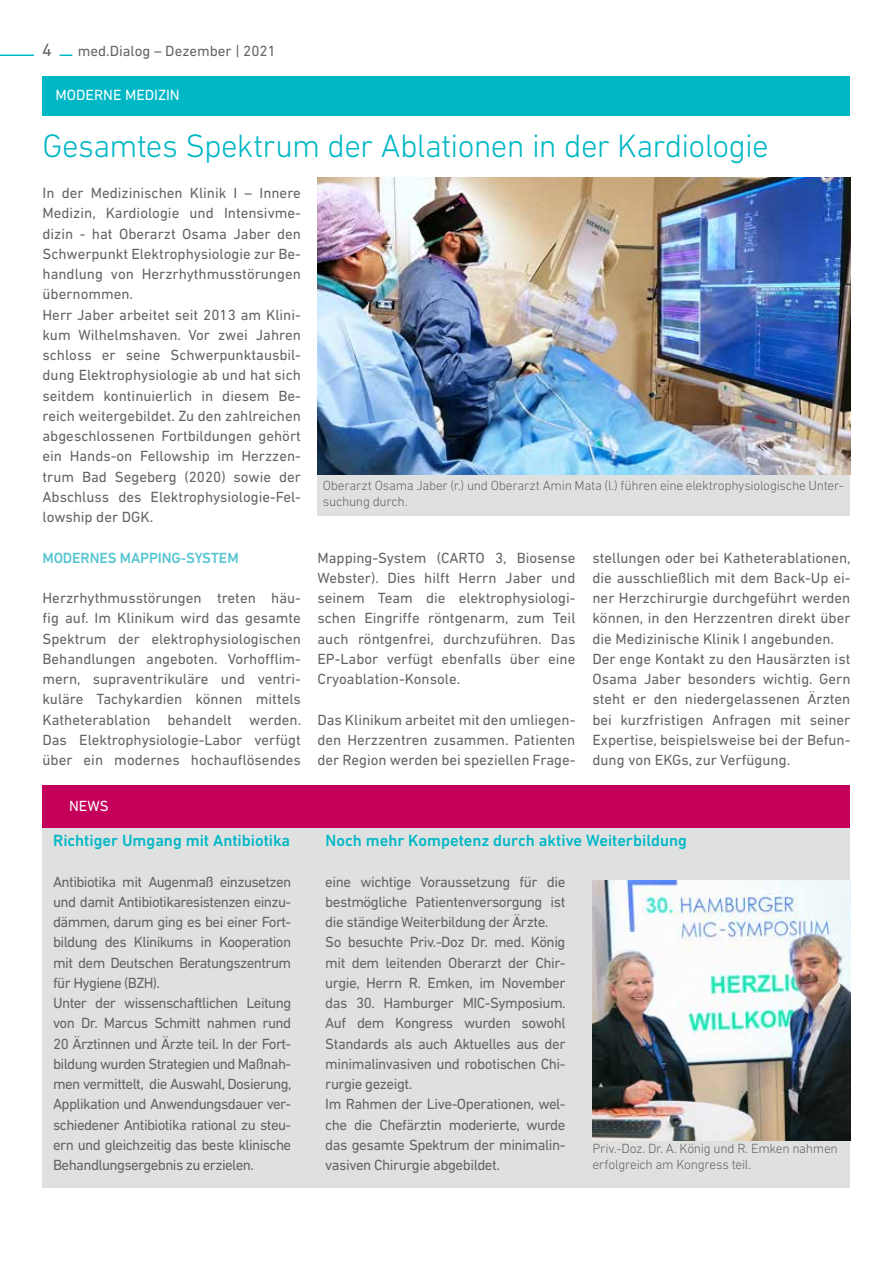
<style>
.page{position:relative;width:893px;height:1263px;background:#fff}
.page>*{position:absolute;margin:0;border:0;box-sizing:border-box;transform-origin:0 0}
.t1{font:300 33px "DIN Next LT Pro";letter-spacing:-.025em;color:#00b7c6}
.t2{font:18px "DIN Next LT Pro";color:#636466}
.t3{font:500 16.5px "DIN Next LT Pro";color:#00b7c6}
.t4{font:15px/20.2px "DIN Next LT Pro";letter-spacing:-.005em;color:#636466;text-align:justify}
.t5{font:15px/20.2px "DIN Next LT Pro";letter-spacing:-.04em;color:#636466}
.t6{font:15px/20.2px "DIN Next LT Pro";letter-spacing:-.03em;color:#636466}
.t7{font:500 15px "DIN Next LT Pro";letter-spacing:-.01em;color:#55c5d2}
.t8{font:15px "DIN Next LT Pro";color:#fff}
.t9{font:300 13.5px/16.2px "DIN Next LT Pro";letter-spacing:-.02em;color:#636466}
</style>
<div class="page">
<hr style="left:0;top:55px;width:34px;height:1px;background:#00b7c6">
<svg style="left:60px;top:55px;width:12px;height:1px"></svg>
<div style="left:317px;top:475px;width:533px;height:40px;background:#dfe1e1"></div>
<div style="left:43px;top:77px;width:807px;height:39px;background:#00b7c6"></div>
<div style="left:43px;top:785px;width:807px;height:403px;background:#dfe1e1"></div>
<img style="left:592px;top:880px;width:258px;height:260px">
<img style="left:317px;top:178px;width:533px;height:297px">
<div style="left:43px;top:785px;width:807px;height:43px;background:#c4005b"></div>
<p class="t2" style="left:42px;top:39px;width:11px">4</p>
<p class="t4" style="left:78px;top:40px;width:200px">med.Dialog – Dezember | 2021</p>
<p class="t8" style="left:56px;top:86px;width:126px">MODERNE MEDIZIN</p>
<h1 class="t1" style="left:42px;top:126px;width:728px">Gesamtes Spektrum der Ablationen in der Kardiologie</h1>
<p class="t4" style="left:43px;top:183px;width:260px;text-align:left">In der Medizinischen Klinik I – Innere Medizin, Kardiologie und Intensivme&shy;dizin - hat Oberarzt Osama Jaber den Schwerpunkt Elektrophysiologie zur Be&shy;handlung von Herzrhythmusstörungen übernommen.<br>Herr Jaber arbeitet seit 2013 am Klini&shy;kum Wilhelmshaven. Vor zwei Jahren schloss er seine Schwerpunktausbil&shy;dung Elektrophysiologie ab und hat sich seitdem kontinuierlich in diesem Be&shy;reich weitergebildet. Zu den zahlreichen abgeschlossenen Fortbildungen gehört ein Hands-on Fellowship im Herzzen&shy;trum Bad Segeberg (2020) sowie der Abschluss des Elektrophysiologie-Fel&shy;lowship der DGK.</p>
<p class="t7" style="left:43px;top:549px;width:198px">MODERNES MAPPING-SYSTEM</p>
<p class="t4" style="left:43px;top:588px;width:260px">Herzrhythmusstörungen treten häu&shy;fig auf. Im Klinikum wird das gesamte Spektrum der elektrophysiologischen Behandlungen angeboten. Vorhofflim&shy;mern, supraventrikuläre und ventri&shy;kuläre Tachykardien können mittels Katheterablation behandelt werden.<br>Das Elektrophysiologie-Labor verfügt über ein modernes hochauflösendes</p>
<p class="t8" style="left:69px;top:797px;width:41px">NEWS</p>
<p class="t3" style="left:53px;top:831px;width:239px">Richtiger Umgang mit Antibiotika</p>
<p class="t5" style="left:53px;top:871px;width:240px">Antibiotika mit Augenmaß einzusetzen und damit Antibiotikaresistenzen einzu&shy;dämmen, darum ging es bei einer Fort&shy;bildung des Klinikums in Kooperation mit dem Deutschen Beratungszentrum für Hygiene (BZH).<br>Unter der wissenschaftlichen Leitung von Dr. Marcus Schmitt nahmen rund 20 Ärztinnen und Ärzte teil. In der Fort&shy;bildung wurden Strategien und Maßnah&shy;men vermittelt, die Auswahl, Dosierung, Applikation und Anwendungsdauer ver&shy;schiedener Antibiotika rational zu steu&shy;ern und gleichzeitig das beste klinische Behandlungsergebnis zu erzielen.</p>
<p class="t9" style="left:323px;top:477px;width:522px">Oberarzt Osama Jaber (r.) und Oberarzt Amin Mata (l.) führen eine elektrophysiologische Unter&shy;suchung durch.</p>
<p class="t4" style="left:317px;top:547px;width:259px">Mapping-System (CARTO 3, Biosense Webster). Dies hilft Herrn Jaber und seinem Team die elektrophysiologi&shy;schen Eingriffe röntgenarm, zum Teil auch röntgenfrei, durchzuführen. Das EP-Labor verfügt ebenfalls über eine Cryoablation-Konsole.</p>
<p class="t4" style="left:317px;top:709px;width:259px">Das Klinikum arbeitet mit den umliegen&shy;den Herzzentren zusammen. Patienten der Region werden bei speziellen Frage-</p>
<p class="t4" style="left:592px;top:547px;width:260px;text-align:left">stellungen oder bei Katheterablationen, die ausschließlich mit dem Back-Up ei&shy;ner Herzchirurgie durchgeführt werden können, in den Herzzentren direkt über die Medizinische Klinik I angebunden.<br>Der enge Kontakt zu den Hausärzten ist Osama Jaber besonders wichtig. Gern steht er den niedergelassenen Ärzten bei kurzfristigen Anfragen mit seiner Expertise, beispielsweise bei der Befun&shy;dung von EKGs, zur Verfügung.</p>
<p class="t3" style="left:326px;top:831px;width:363px">Noch mehr Kompetenz durch aktive Weiterbildung</p>
<p class="t6" style="left:325px;top:871px;width:242px">eine wichtige Voraussetzung für die bestmögliche Patientenversorgung ist die ständige Weiterbildung der Ärzte.<br>So besuchte Priv.-Doz Dr. med. König mit dem leitenden Oberarzt der Chir&shy;urgie, Herrn R. Emken, im November das 30. Hamburger MIC-Symposium.<br>Auf dem Kongress wurden sowohl Standards als auch Aktuelles aus der minimalinvasiven und robotischen Chi&shy;rurgie gezeigt.<br>Im Rahmen der Live-Operationen, wel&shy;che die Chefärztin moderierte, wurde das gesamte Spektrum der minimalin&shy;vasiven Chirurgie abgebildet.</p>
<p class="t9" style="left:592px;top:1140px;width:247px">Priv.-Doz. Dr. A. König und R. Emken nahmen erfolgreich am Kongress teil.</p>
</div>
